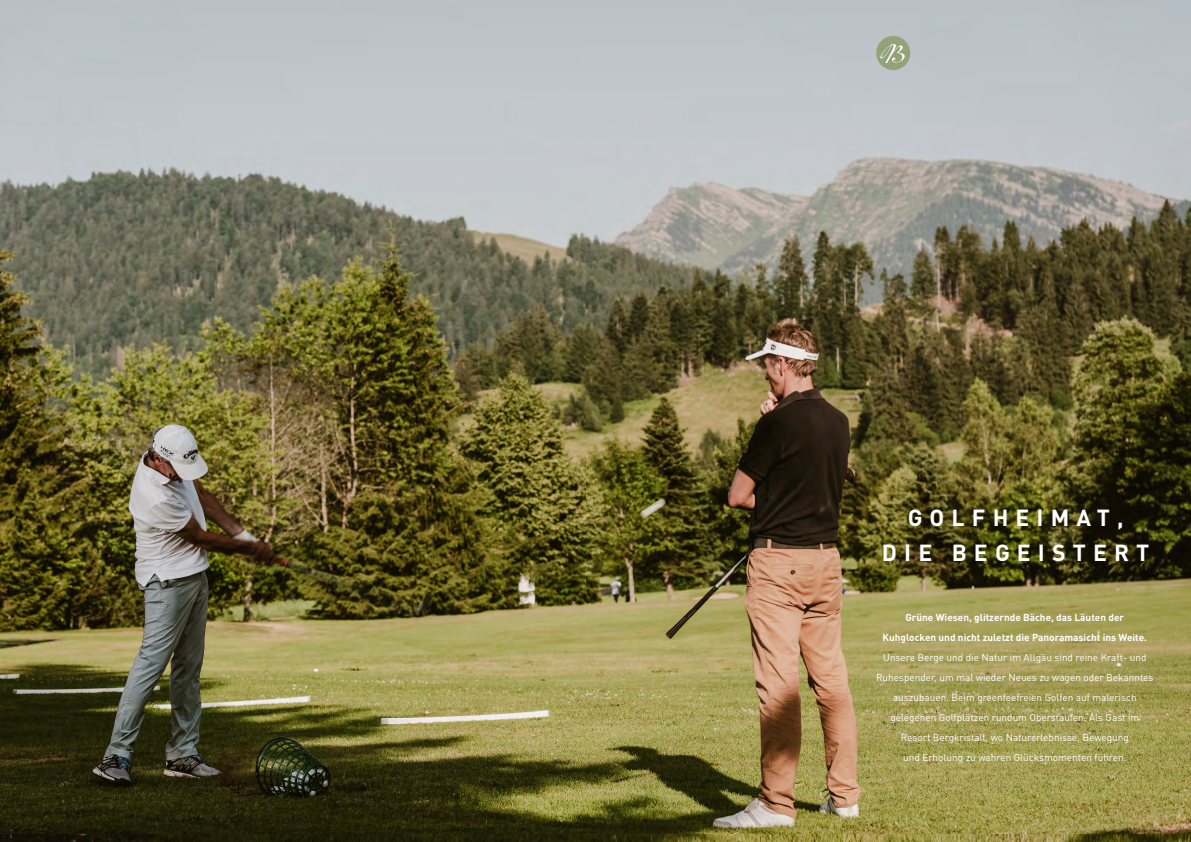
<style>
.page{position:relative;width:1191px;height:842px;background:#fff}
.page>*{position:absolute;margin:0;border:0;box-sizing:border-box;transform-origin:0 0}
.t1{font:700 23px/35px "DIN Pro";letter-spacing:.31em;color:#fff;text-align:center}
.t2{font:10px/20px "DIN Pro";color:#fff;text-align:center}
.t3{font:700 10px/20px "DIN Pro";color:#fff;text-align:center}
</style>
<div class="page">
<img style="left:0;top:0;width:587px;height:835px">
<img style="left:0;top:835px;width:587px;height:7px">
<img style="left:587px;top:0;width:604px;height:835px">
<img style="left:587px;top:835px;width:604px;height:7px">
<div style="left:876px;top:36px;width:34px;height:34px;background:#93a278;border-radius:50%"></div>
<svg style="left:880px;top:43px;width:24px;height:20px"></svg>
<h1 class="t1" style="left:882px;top:500px;width:269px">GOLFHEIMAT,<br>DIE BEGEISTERT</h1>
<p class="t3" style="left:882px;top:607px;width:266px">Grüne Wiesen, glitzernde Bäche, das Läuten der<br>Kuhglocken und nicht zuletzt die Panoramasicht ins Weite.</p>
<p class="t2" style="left:876px;top:647px;width:279px">Unsere Berge und die Natur im Allgäu sind reine Kraft- und Ruhespender, um mal wieder Neues zu wagen oder Bekanntes auszubauen. Beim greenfeefreien Golfen auf malerisch gelegenen Golfplätzen rundum Oberstaufen. Als Gast im Resort Bergkristall, wo Naturerlebnisse, Bewegung<br>und Erholung zu wahren Glücksmomenten führen.</p>
</div>
